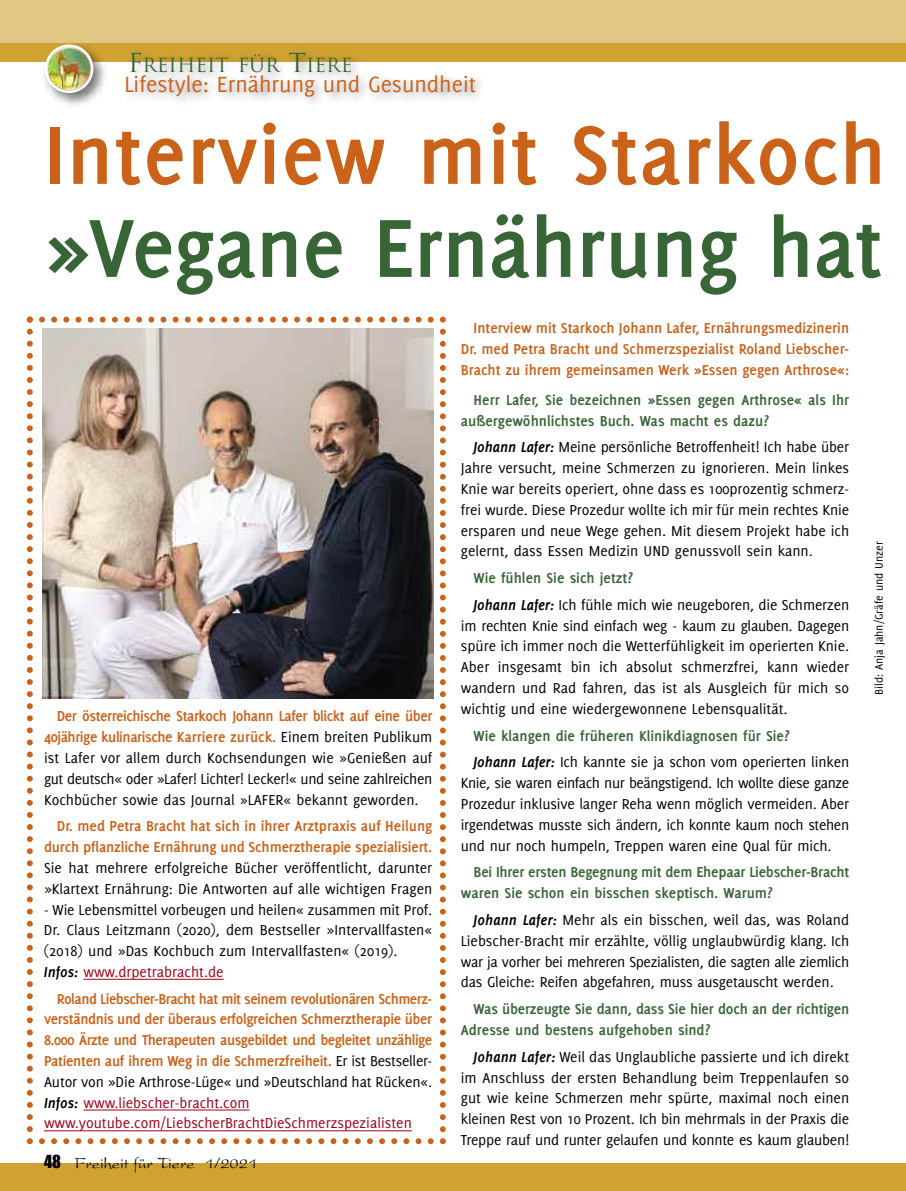
<style>
.page{position:relative;width:906px;height:1191px;background:#fff}
.page>*{position:absolute;margin:0;border:0;box-sizing:border-box;transform-origin:0 0}
.t1{font:700 90px "Delicious";letter-spacing:.015em;color:#cb621a}
.t2{font:700 90px "Delicious";letter-spacing:-.005em;color:#376536}
.t3{font:24px "Delicious";color:#cb621a}
.t4{font:19.2px "Trajan";color:#376536}
.t5{font:16.5px "President";color:#000}
.t6{font:15.75px/20.9px "Delicious";color:#000;text-align:justify}
.t7{font:700 15.75px/20.9px "Delicious";letter-spacing:-.02em;color:#cb621a;text-align:justify}
.t8{font:700 15.75px/20.9px "Delicious";color:#376536}
.t9{font:12px "Delicious";color:#000}
.s1{font-size:25.5px}
.s2{font-weight:700;font-style:italic}
.s3{font-weight:700;color:#376536}
.s4{font-style:italic;color:#000}
.s5{font-weight:400;color:#000}
.s6{font-weight:700;color:#cb621a}
.s7{color:#a10016}
.s8{font-weight:400;color:#a10016}
.s9{font-family:"Impact"}
</style>
<div class="page">
<svg style="left:27px;top:317px;width:419px;height:827px"></svg>
<div style="left:0;top:1163px;width:906px;height:28px;background:#cfa232"></div>
<div style="left:0;top:0;width:906px;height:44px;background:#e2c784"></div>
<div style="left:0;top:43px;width:906px;height:18px;background:#cfa232"></div>
<img style="left:7px;top:44px;width:349px;height:62px">
<img style="left:114px;top:61px;width:597px;height:45px">
<img style="left:43px;top:328px;width:391px;height:370px">
<hr style="left:84px;top:979px;width:140px;height:1px;background:#a10016">
<hr style="left:84px;top:1109px;width:166px;height:1px;background:#a10016">
<hr style="left:44px;top:1130px;width:368px;height:1px;background:#a10016">
<p class="t4" style="left:128px;top:54px;width:226px"><span class="s1">F</span>REIHEIT FÜR <span class="s1">T</span>IERE</p>
<h2 class="t3" style="left:124px;top:75px;width:353px">Lifestyle: Ernährung und Gesundheit</h2>
<h1 class="t1" style="left:44px;top:121px;width:843px">Interview mit Starkoch</h1>
<h1 class="t2" style="left:44px;top:214px;width:840px">»Vegane Ernährung hat</h1>
<p class="t7" style="left:461px;top:319px;width:390px;text-indent:13px">Interview mit Starkoch Johann Lafer, Ernährungsmedizinerin Dr. med Petra Bracht und Schmerzspezialist Roland Liebscher-Bracht zu ihrem gemeinsamen Werk »Essen gegen Arthrose«:</p>
<p class="t8" style="left:461px;top:390px;width:390px;text-indent:13px">Herr Lafer, Sie bezeichnen »Essen gegen Arthrose« als Ihr außergewöhnlichstes Buch. Was macht es dazu?</p>
<p class="t6" style="left:461px;top:438px;width:390px;text-indent:13px"><span class="s2">Johann Lafer:</span> Meine persönliche Betroffenheit! Ich habe über Jahre versucht, meine Schmerzen zu ignorieren. Mein linkes Knie war bereits operiert, ohne dass es 100prozentig schmerz&shy;frei wurde. Diese Prozedur wollte ich mir für mein rechtes Knie ersparen und neue Wege gehen. Mit diesem Projekt habe ich gelernt, dass Essen Medizin UND genussvoll sein kann.</p>
<p class="t6" style="left:473px;top:565px;width:377px;line-height:26.8px"><span class="s3">Wie fühlen Sie sich jetzt?<br></span><span class="s2">Johann Lafer:</span> Ich fühle mich wie neugeboren, die Schmerzen</p>
<p class="t6" style="left:461px;top:616px;width:390px">im rechten Knie sind einfach weg - kaum zu glauben. Dagegen spüre ich immer noch die Wetterfühligkeit im operierten Knie.<br>Aber insgesamt bin ich absolut schmerzfrei, kann wieder wandern und Rad fahren, das ist als Ausgleich für mich so wichtig und eine wiedergewonnene Lebensqualität.</p>
<p class="t8" style="left:473px;top:723px;width:377px;line-height:26.8px">Wie klangen die früheren Klinikdiagnosen für Sie?<br><span class="s4">Johann Lafer:</span> <span class="s5">Ich kannte sie ja schon vom operierten linken</span></p>
<p class="t6" style="left:461px;top:773px;width:390px">Knie, sie waren einfach nur beängstigend. Ich wollte diese ganze Prozedur inklusive langer Reha wenn möglich vermeiden. Aber irgendetwas musste sich ändern, ich konnte kaum noch stehen und nur noch humpeln, Treppen waren eine Qual für mich.</p>
<p class="t8" style="left:461px;top:863px;width:390px;text-indent:13px">Bei Ihrer ersten Begegnung mit dem Ehepaar Liebscher-Bracht waren Sie schon ein bisschen skeptisch. Warum?</p>
<p class="t6" style="left:461px;top:910px;width:390px;text-indent:13px"><span class="s2">Johann Lafer:</span> Mehr als ein bisschen, weil das, was Roland Liebscher-Bracht mir erzählte, völlig unglaubwürdig klang. Ich war ja vorher bei mehreren Spezialisten, die sagten alle ziemlich das Gleiche: Reifen abgefahren, muss ausgetauscht werden.</p>
<p class="t8" style="left:461px;top:999px;width:390px;text-indent:13px">Was überzeugte Sie dann, dass Sie hier doch an der richtigen<br>Adresse und bestens aufgehoben sind?</p>
<p class="t6" style="left:461px;top:1047px;width:390px;text-indent:13px"><span class="s2">Johann Lafer:</span> Weil das Unglaubliche passierte und ich direkt im Anschluss der ersten Behandlung beim Treppenlaufen so gut wie keine Schmerzen mehr spürte, maximal noch einen kleinen Rest von 10 Prozent. Ich bin mehrmals in der Praxis die Treppe rauf und runter gelaufen und konnte es kaum glauben!</p>
<p class="t9" style="left:874px;top:695px;width:155px;rotate:-90deg">Bild: Anja Jahn/Gräfe und Unzer</p>
<p class="t6" style="left:44px;top:707px;width:390px;text-indent:13px"><span class="s6">Der österreichische Starkoch Johann Lafer blickt auf eine über 40jährige kulinarische Karriere zurück.</span> Einem breiten Publikum ist Lafer vor allem durch Kochsendungen wie »Genießen auf gut deutsch« oder »Lafer! Lichter! Lecker!« und seine zahlreichen Kochbücher sowie das Journal »LAFER« bekannt geworden.</p>
<p class="t7" style="left:44px;top:817px;width:390px;text-align:right">Dr. med Petra Bracht hat sich in ihrer Arztpraxis auf Heilung durch pflanzliche Ernährung und Schmerztherapie spezialisiert.</p>
<p class="t6" style="left:44px;top:858px;width:390px">Sie hat mehrere erfolgreiche Bücher veröffentlicht, darunter »Klartext Ernährung: Die Antworten auf alle wichtigen Fragen</p>
<p class="t6" style="left:44px;top:900px;width:390px;text-align:left">- Wie Lebensmittel vorbeugen und heilen« zusammen mit Prof.<br>Dr. Claus Leitzmann (2020), dem Bestseller »Intervallfasten« (2018) und »Das Kochbuch zum Intervallfasten« (2019).<br><span class="s2">Infos:</span> <span class="s7">www.drpetrabracht.de</span></p>
<p class="t7" style="left:44px;top:989px;width:390px;text-align:left;text-indent:13px">Roland Liebscher-Bracht hat mit seinem revolutionären Schmerz&shy;verständnis und der überaus erfolgreichen Schmerztherapie über 8.000 Ärzte und Therapeuten ausgebildet und begleitet unzählige Patienten auf ihrem Weg in die Schmerzfreiheit. <span class="s5">Er ist Bestseller-Autor von »Die Arthrose-Lüge« und »Deutschland hat Rücken«.<br></span><span class="s4">Infos:</span> <span class="s8">www.liebscher-bracht.com www.youtube.com/LiebscherBrachtDieSchmerzspezialisten</span></p>
<p class="t5" style="left:44px;top:1158px;width:215px"><span class="s9">48</span> Freiheit für Tiere 1/2021</p>
</div>
